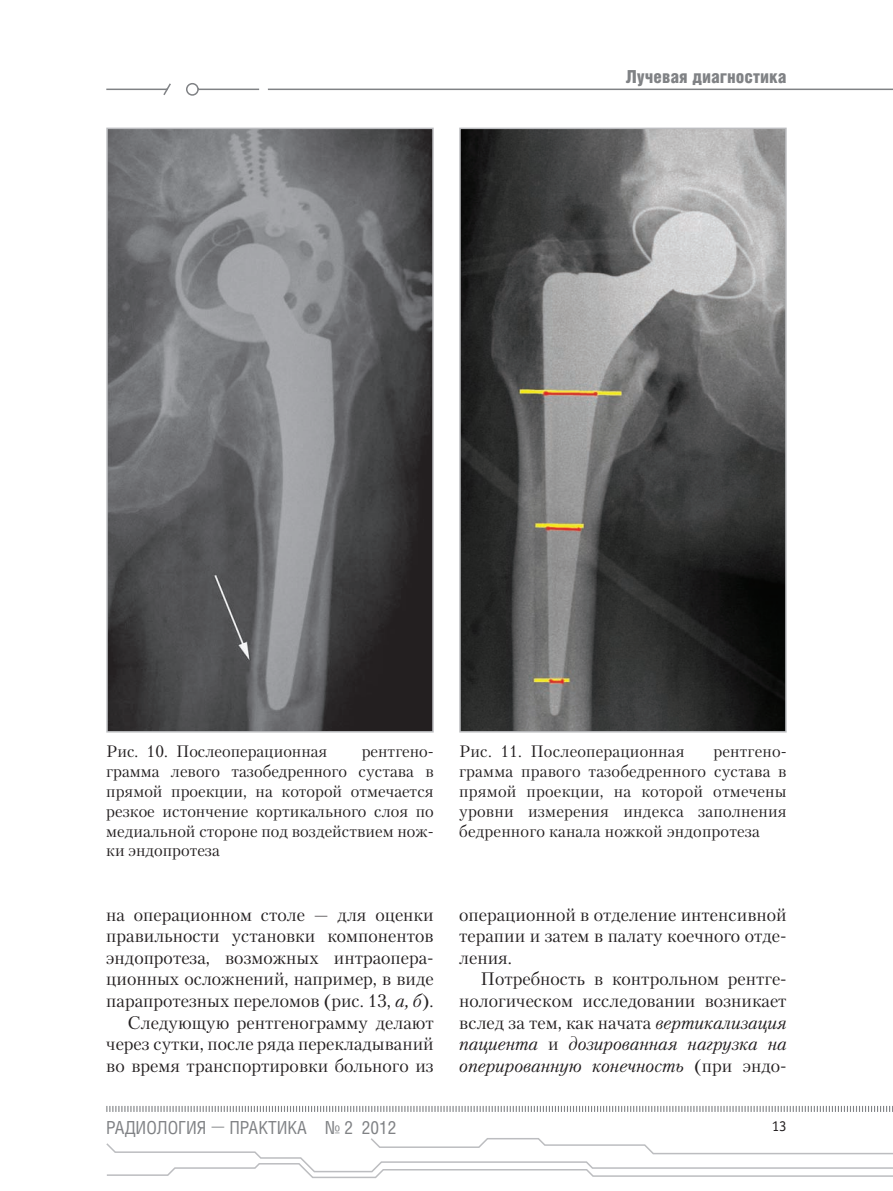
<style>
.page{position:relative;width:893px;height:1191px;background:#fff}
.page>*{position:absolute;margin:0;border:0;box-sizing:border-box;transform-origin:0 0}
.t1{font:18px/21.6px "Petersburg C";color:#231f20;text-align:justify}
.t2{font:18px "Helios Cond";color:#808285}
.t3{font:900 18px "Helios Cond";color:#808285}
.t4{font:16.5px/19.8px "Petersburg C";letter-spacing:.005em;color:#231f20;text-align:justify}
.t5{font:15px "Officina Sans C";color:#231f20}
.s1{font-style:italic}
.s2{font-family:"Petersburg C";font-weight:700}
</style>
<div class="page">
<svg style="left:106px;top:1106px;width:787px;height:6px"></svg>
<svg style="left:106px;top:1138px;width:787px;height:40px"></svg>
<hr style="left:268px;top:89px;width:625px;height:1px;background:#808285">
<svg style="left:106px;top:83px;width:153px;height:13px"></svg>
<img style="left:109px;top:131px;width:322px;height:598px">
<div style="left:106px;top:128px;width:328px;height:604px;border:2px solid #bcbdc0"></div>
<img style="left:462px;top:131px;width:322px;height:598px">
<div style="left:459px;top:128px;width:328px;height:604px;border:2px solid #bcbdc0"></div>
<p class="t3" style="left:626px;top:66px;width:162px">Лучевая диагностика</p>
<p class="t4" style="left:106px;top:741px;width:329px;text-indent:255px">рентгено&shy;грамма левого тазобедренного сустава в прямой проекции, на которой отмечается резкое истончение кортикального слоя по медиальной стороне под воздействием нож&shy;ки эндопротеза</p>
<p class="t4" style="left:459px;top:741px;width:227px">Рис. 11. Послеоперационная</p>
<p class="t4" style="left:106px;top:741px;width:223px">Рис. 10. Послеоперационная</p>
<p class="t4" style="left:459px;top:741px;width:329px;text-indent:254px">рентгено&shy;грамма правого тазобедренного сустава в прямой проекции, на которой отмечены уровни измерения индекса заполнения бедренного канала ножкой эндопротеза</p>
<p class="t1" style="left:106px;top:903px;width:329px;text-align:right">на операционном столе — для оценки правильности установки компонентов эндопротеза, возможных интраопера&shy;ционных осложнений, например, в виде парапротезных переломов (рис. 13, <span class="s1">а, б</span>).<br>Следующую рентгенограмму делают через сутки, после ряда перекладываний во время транспортировки больного из</p>
<p class="t1" style="left:459px;top:903px;width:329px">операционной в отделение интенсивной терапии и затем в палату коечного отде&shy;ления.</p>
<p class="t1" style="left:459px;top:968px;width:329px;text-indent:21px">Потребность в контрольном рентге&shy;нологическом исследовании возникает вслед за тем, как начата <span class="s1">вертикализация пациента</span> и <span class="s1">дозированная нагрузка на оперированную конечность</span> (при эндо-</p>
<p class="t2" style="left:106px;top:1116px;width:291px">РАДИОЛОГИЯ <span class="s2">—</span> ПРАКТИКА № 2 2012</p>
<p class="t5" style="left:772px;top:1117px;width:16px">13</p>
</div>
